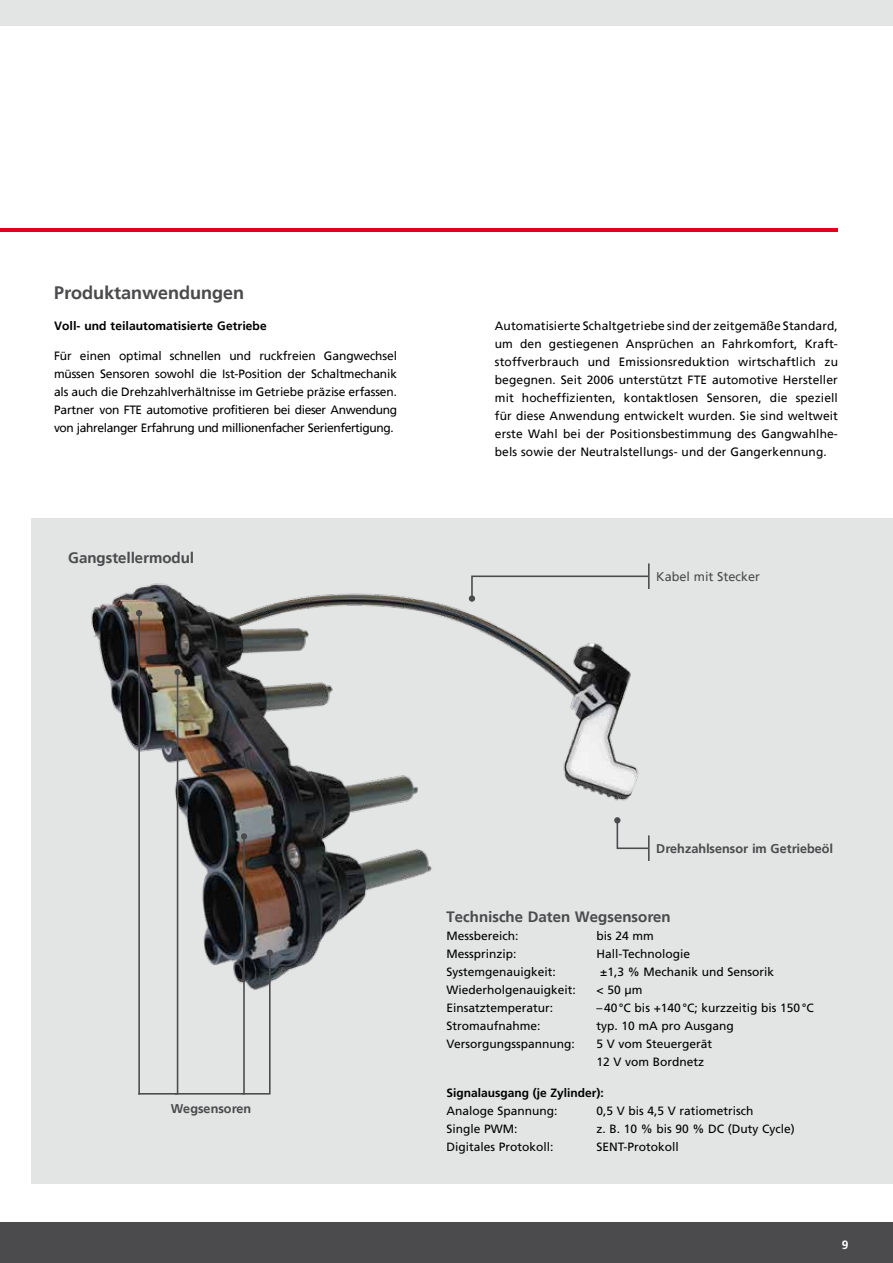
<style>
.page{position:relative;width:893px;height:1263px;background:#fff}
.page>*{position:absolute;margin:0;border:0;box-sizing:border-box;transform-origin:0 0}
.t1{font:700 18px "Frutiger Linotype";color:#4b4b4d}
.t2{font:700 15px "Frutiger Linotype";color:#4b4b4d}
.t3{font:700 12.6px "Frutiger Linotype";color:#4b4b4d}
.t4{font:12.6px "Frutiger Linotype";color:#4b4b4d}
.t5{font:12px/18px "Frutiger Linotype";letter-spacing:-.01em;color:#000;text-align:justify}
.t6{font:12px/18px "Frutiger LT Std";color:#000}
.t7{font:700 12px "Frutiger Linotype";letter-spacing:.01em;color:#000}
.t8{font:700 12px "Frutiger LT Std";color:#000}
.t9{font:700 12px "Frutiger LT Com";color:#fff}
.s1{font-family:"Frutiger LTCYR"}
</style>
<div class="page">
<div style="left:32px;top:518px;width:861px;height:665px;background:#e3e4e4"></div>
<div style="left:0;top:1222px;width:893px;height:41px;background:#4b4b4d"></div>
<div style="left:0;top:0;width:893px;height:26px;background:#e3e4e4"></div>
<img style="left:91px;top:583px;width:548px;height:399px">
<hr style="left:0;top:229px;width:838px;height:3px;background:#e2001a">
<hr style="left:648px;top:563px;width:2px;height:26px;background:#4b4b4d">
<svg style="left:470px;top:575px;width:180px;height:25px"></svg>
<div style="left:469px;top:595px;width:6px;height:7px;background:#4b4b4d;border-radius:50%"></div>
<img style="left:137px;top:670px;width:134px;height:425px">
<div style="left:174px;top:669px;width:7px;height:6px;background:#4b4b4d;border-radius:50%"></div>
<hr style="left:138px;top:613px;width:2px;height:481px;background:#4b4b4d">
<svg style="left:136px;top:610px;width:6px;height:6px"></svg>
<svg style="left:614px;top:817px;width:34px;height:33px"></svg>
<hr style="left:648px;top:835px;width:2px;height:26px;background:#4b4b4d">
<h1 class="t1" style="left:54px;top:282px;width:192px">Produktanwendungen</h1>
<p class="t7" style="left:54px;top:318px;width:214px">Voll- und teilautomatisierte Getriebe</p>
<p class="t5" style="left:54px;top:347px;width:345px">Für einen optimal schnellen und ruckfreien Gangwechsel müssen Sensoren sowohl die Ist-Position der Schaltmechanik als auch die Drehzahlverhältnisse im Getriebe präzise erfassen.<br>Partner von FTE automotive profitieren bei dieser Anwendung von jahrelanger Erfahrung und millionenfacher Serienfertigung.</p>
<p class="t2" style="left:68px;top:549px;width:127px">Gangstellermodul</p>
<p class="t5" style="left:495px;top:316px;width:345px">Automatisierte Schaltgetriebe sind der zeitgemäße Standard, um den gestiegenen Ansprüchen an Fahrkomfort, Kraft&shy;stoffverbrauch und Emissionsreduktion wirtschaftlich zu begegnen. Seit <span class="s1">2006</span> unterstützt FTE automotive Hersteller mit hocheffizienten, kontaktlosen Sensoren, die speziell für diese Anwendung entwickelt wurden. Sie sind weltweit erste Wahl bei der Positionsbestimmung des Gangwahlhe&shy;bels sowie der Neutralstellungs- und der Gangerkennung.</p>
<p class="t4" style="left:656px;top:569px;width:105px">Kabel mit Stecker</p>
<p class="t3" style="left:171px;top:1101px;width:82px">Wegsensoren</p>
<p class="t3" style="left:656px;top:841px;width:178px">Drehzahlsensor im Getriebeöl</p>
<p class="t2" style="left:446px;top:907px;width:226px">Technische Daten Wegsensoren</p>
<p class="t6" style="left:446px;top:927px;width:74px">Messbereich:</p>
<p class="t6" style="left:596px;top:927px;width:59px">bis 24 mm</p>
<p class="t6" style="left:446px;top:945px;width:72px">Messprinzip:</p>
<p class="t6" style="left:596px;top:945px;width:95px">Hall-Technologie</p>
<p class="t6" style="left:446px;top:963px;width:111px">Systemgenauigkeit:</p>
<p class="t6" style="left:600px;top:963px;width:175px">±1,3 % Mechanik und Sensorik</p>
<p class="t6" style="left:446px;top:981px;width:131px">Wiederholgenauigkeit:</p>
<p class="t6" style="left:596px;top:981px;width:47px">&lt; 50 µm</p>
<p class="t6" style="left:446px;top:999px;width:108px">Einsatztemperatur:</p>
<p class="t6" style="left:596px;top:999px;width:219px">–40°C bis +140°C; kurzzeitig bis 150°C</p>
<p class="t6" style="left:446px;top:1017px;width:96px">Stromaufnahme:</p>
<p class="t6" style="left:596px;top:1017px;width:139px">typ. 10 mA pro Ausgang</p>
<p class="t6" style="left:446px;top:1035px;width:130px">Versorgungsspannung:</p>
<p class="t6" style="left:596px;top:1035px;width:117px">5 V vom Steuergerät<br>12 V vom Bordnetz</p>
<p class="t8" style="left:446px;top:1085px;width:159px">Signalausgang (je Zylinder):</p>
<p class="t6" style="left:446px;top:1101px;width:113px">Analoge Spannung:</p>
<p class="t6" style="left:596px;top:1101px;width:159px">0,5 V bis 4,5 V ratiometrisch</p>
<p class="t6" style="left:446px;top:1119px;width:73px">Single PWM:</p>
<p class="t6" style="left:596px;top:1119px;width:200px">z. B. 10 % bis 90 % DC (Duty Cycle)</p>
<p class="t6" style="left:446px;top:1137px;width:109px">Digitales Protokoll:</p>
<p class="t6" style="left:596px;top:1137px;width:84px">SENT-Protokoll</p>
<p class="t9" style="left:842px;top:1237px;width:8px">9</p>
</div>
